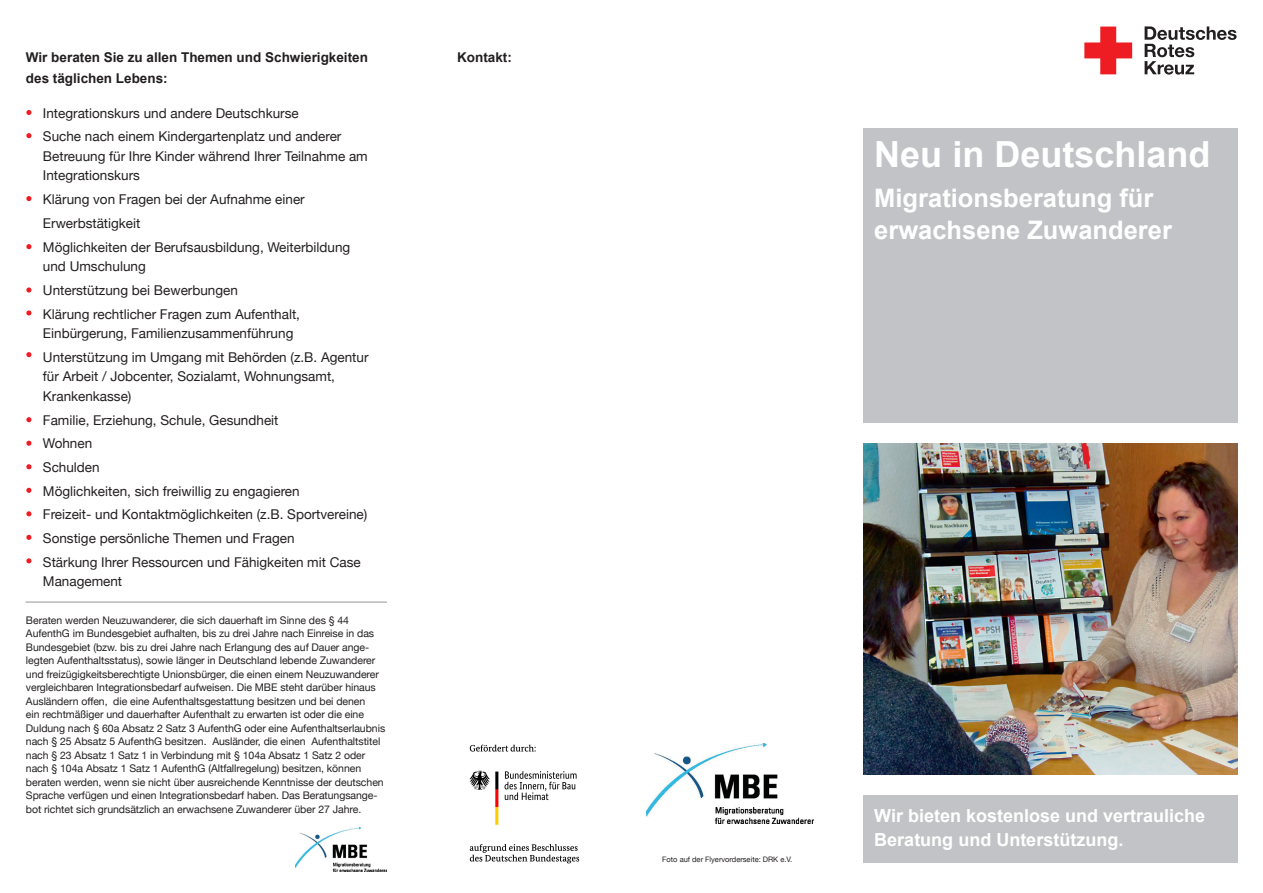
<style>
.page{position:relative;width:1263px;height:893px;background:#fff}
.page>*{position:absolute;margin:0;border:0;box-sizing:border-box;transform-origin:0 0}
.t1{font:700 36px "Arial";color:#fff}
.t2{font:700 25.5px/31.5px "Arial";color:#fff}
.t3{font:700 18px/24px "Arial";color:#fff}
.t4{font:13.5px/23.7px "Helvetica Neue";color:#231f20}
.t5{font:700 13.5px/21px "Arial";color:#231f20}
.t6{font:10.5px/13.5px "Helvetica Neue";letter-spacing:-.005em;color:#231f20}
.t7{font:7.5px "Helvetica Neue";color:#231f20}
</style>
<div class="page">
<div style="left:864px;top:128px;width:374px;height:295px;background:#c2c3c6"></div>
<div style="left:864px;top:795px;width:374px;height:67px;background:#c2c3c6"></div>
<svg style="left:1084px;top:27px;width:48px;height:47px"></svg>
<svg style="left:1144px;top:26px;width:92px;height:49px"></svg>
<img style="left:864px;top:444px;width:374px;height:330px">
<svg style="left:26px;top:110px;width:5px;height:5px"></svg>
<svg style="left:26px;top:133px;width:5px;height:5px"></svg>
<svg style="left:26px;top:196px;width:5px;height:5px"></svg>
<svg style="left:26px;top:244px;width:5px;height:5px"></svg>
<svg style="left:26px;top:287px;width:5px;height:6px"></svg>
<svg style="left:26px;top:310px;width:5px;height:5px"></svg>
<svg style="left:26px;top:352px;width:5px;height:5px"></svg>
<svg style="left:26px;top:417px;width:5px;height:5px"></svg>
<svg style="left:26px;top:441px;width:5px;height:5px"></svg>
<svg style="left:26px;top:464px;width:5px;height:5px"></svg>
<svg style="left:26px;top:488px;width:5px;height:5px"></svg>
<svg style="left:26px;top:511px;width:5px;height:5px"></svg>
<svg style="left:26px;top:535px;width:5px;height:5px"></svg>
<svg style="left:26px;top:558px;width:5px;height:5px"></svg>
<img style="left:469px;top:744px;width:111px;height:120px">
<img style="left:646px;top:743px;width:167px;height:80px">
<img style="left:295px;top:827px;width:92px;height:45px">
<hr style="left:26px;top:602px;width:361px;height:1px;background:#939598">
<p class="t5" style="left:26px;top:47px;width:343px">Wir beraten Sie zu allen Themen und Schwierigkeiten des täglichen Lebens:</p>
<p class="t4" style="left:43px;top:102px;width:300px">Integrationskurs und andere Deutschkurse<br>Suche nach einem Kindergartenplatz und anderer</p>
<p class="t4" style="left:43px;top:147px;width:326px;line-height:19.5px">Betreuung für Ihre Kinder während Ihrer Teilnahme am<br>Integrationskurs</p>
<p class="t4" style="left:43px;top:188px;width:309px">Klärung von Fragen bei der Aufnahme einer<br>Erwerbstätigkeit<br>Möglichkeiten der Berufsausbildung, Weiterbildung</p>
<p class="t4" style="left:43px;top:255px;width:259px">und Umschulung<br>Unterstützung bei Bewerbungen<br>Klärung rechtlicher Fragen zum Aufenthalt,</p>
<p class="t4" style="left:43px;top:322px;width:327px">Einbürgerung, Familienzusammenführung<br>Unterstützung im Umgang mit Behörden (z.B. Agentur</p>
<p class="t4" style="left:43px;top:367px;width:294px;line-height:19.5px">für Arbeit / Jobcenter, Sozialamt, Wohnungsamt,<br>Krankenkasse)</p>
<p class="t4" style="left:43px;top:409px;width:326px">Familie, Erziehung, Schule, Gesundheit<br>Wohnen<br>Schulden<br>Möglichkeiten, sich freiwillig zu engagieren<br>Freizeit- und Kontaktmöglichkeiten (z.B. Sportvereine)<br>Sonstige persönliche Themen und Fragen<br>Stärkung Ihrer Ressourcen und Fähigkeiten mit Case</p>
<p class="t4" style="left:43px;top:571px;width:81px">Management</p>
<p class="t6" style="left:26px;top:614px;width:361px">Beraten werden Neuzuwanderer, die sich dauerhaft im Sinne des § 44<br>AufenthG im Bundesgebiet aufhalten, bis zu drei Jahre nach Einreise in das Bundesgebiet (bzw. bis zu drei Jahre nach Erlangung des auf Dauer ange&shy;legten Aufenthaltsstatus), sowie länger in Deutschland lebende Zuwanderer und freizügigkeitsberechtigte Unionsbürger, die einen einem Neuzuwanderer vergleichbaren Integrationsbedarf aufweisen. Die MBE steht darüber hinaus Ausländern offen, die eine Aufenthaltsgestattung besitzen und bei denen<br>ein rechtmäßiger und dauerhafter Aufenthalt zu erwarten ist oder die eine Duldung nach § 60a Absatz 2 Satz 3 AufenthG oder eine Aufenthaltserlaubnis nach § 25 Absatz 5 AufenthG besitzen. Ausländer, die einen Aufenthaltstitel nach § 23 Absatz 1 Satz 1 in Verbindung mit § 104a Absatz 1 Satz 2 oder nach § 104a Absatz 1 Satz 1 AufenthG (Altfallregelung) besitzen, können beraten werden, wenn sie nicht über ausreichende Kenntnisse der deutschen Sprache verfügen und einen Integrationsbedarf haben. Das Beratungsange&shy;bot richtet sich grundsätzlich an erwachsene Zuwanderer über 27 Jahre.</p>
<p class="t5" style="left:457px;top:47px;width:56px">Kontakt:</p>
<h1 class="t1" style="left:874px;top:130px;width:338px">Neu in Deutschland</h1>
<h2 class="t2" style="left:874px;top:184px;width:299px">Migrationsberatung für erwachsene Zuwanderer</h2>
<p class="t7" style="left:662px;top:854px;width:131px">Foto auf der Flyervorderseite: DRK e.V.</p>
<h3 class="t3" style="left:874px;top:804px;width:332px">Wir bieten kostenlose und vertrauliche<br>Beratung und Unterstützung.</h3>
</div>
